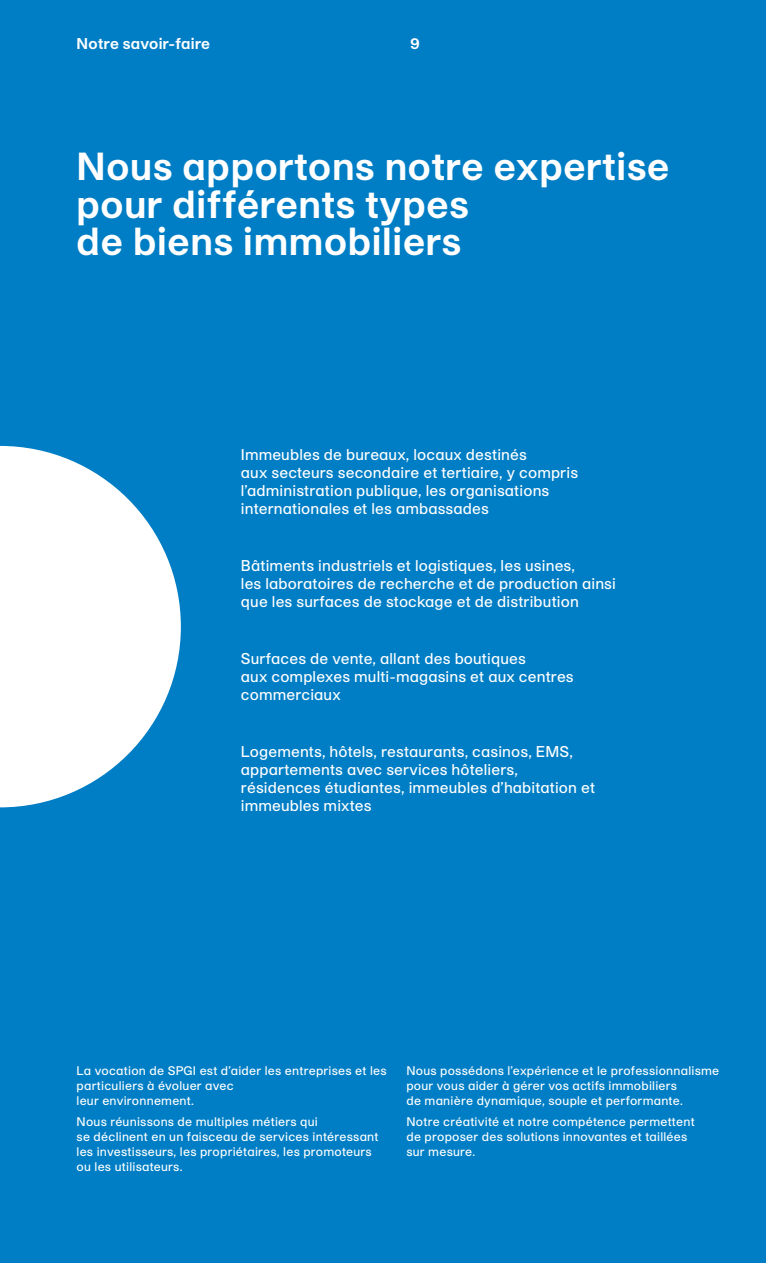
<style>
.page{position:relative;width:766px;height:1263px;background:#fff}
.page>*{position:absolute;margin:0;border:0;box-sizing:border-box;transform-origin:0 0}
.t1{font:700 37.5px/37.5px "Studio Pro";letter-spacing:.02em;color:#fff}
.t2{font:500 15px/18px "Studio Pro";letter-spacing:.01em;color:#fff}
.t3{font:700 15px "Studio Pro";letter-spacing:.02em;color:#fff}
.t4{font:500 12px/15px "Studio Pro";letter-spacing:.02em;color:#fff}
</style>
<div class="page">
<div style="left:0;top:0;width:765px;height:1263px;background:#007ec5"></div>
<svg style="left:0;top:446px;width:181px;height:361px;fill:#fff"></svg>
<p class="t3" style="left:77px;top:33px;width:135px">Notre savoir-faire</p>
<p class="t3" style="left:410px;top:33px;width:11px">9</p>
<h1 class="t1" style="left:77px;top:146px;width:594px">Nous apportons notre expertise pour différents types<br>de biens immobiliers</h1>
<p class="t2" style="left:241px;top:445px;width:338px">Immeubles de bureaux, locaux destinés<br>aux secteurs secondaire et tertiaire, y compris l’administration publique, les organisations internationales et les ambassades</p>
<p class="t2" style="left:241px;top:556px;width:376px">Bâtiments industriels et logistiques, les usines,<br>les laboratoires de recherche et de production ainsi que les surfaces de stockage et de distribution</p>
<p class="t2" style="left:241px;top:649px;width:334px">Surfaces de vente, allant des boutiques<br>aux complexes multi-magasins et aux centres commerciaux</p>
<p class="t2" style="left:241px;top:742px;width:355px">Logements, hôtels, restaurants, casinos, EMS, appartements avec services hôteliers, résidences étudiantes, immeubles d’habitation et immeubles mixtes</p>
<p class="t4" style="left:77px;top:1063px;width:311px">La vocation de SPGI est d’aider les entreprises et les particuliers à évoluer avec<br>leur environnement.</p>
<p class="t4" style="left:77px;top:1114px;width:303px">Nous réunissons de multiples métiers qui<br>se déclinent en un faisceau de services intéressant les investisseurs, les propriétaires, les promoteurs ou les utilisateurs.</p>
<p class="t4" style="left:406px;top:1063px;width:314px">Nous possédons l’expérience et le professionnalisme pour vous aider à gérer vos actifs immobiliers<br>de manière dynamique, souple et performante.</p>
<p class="t4" style="left:406px;top:1114px;width:290px">Notre créativité et notre compétence permettent de proposer des solutions innovantes et taillées sur mesure.</p>
</div>
